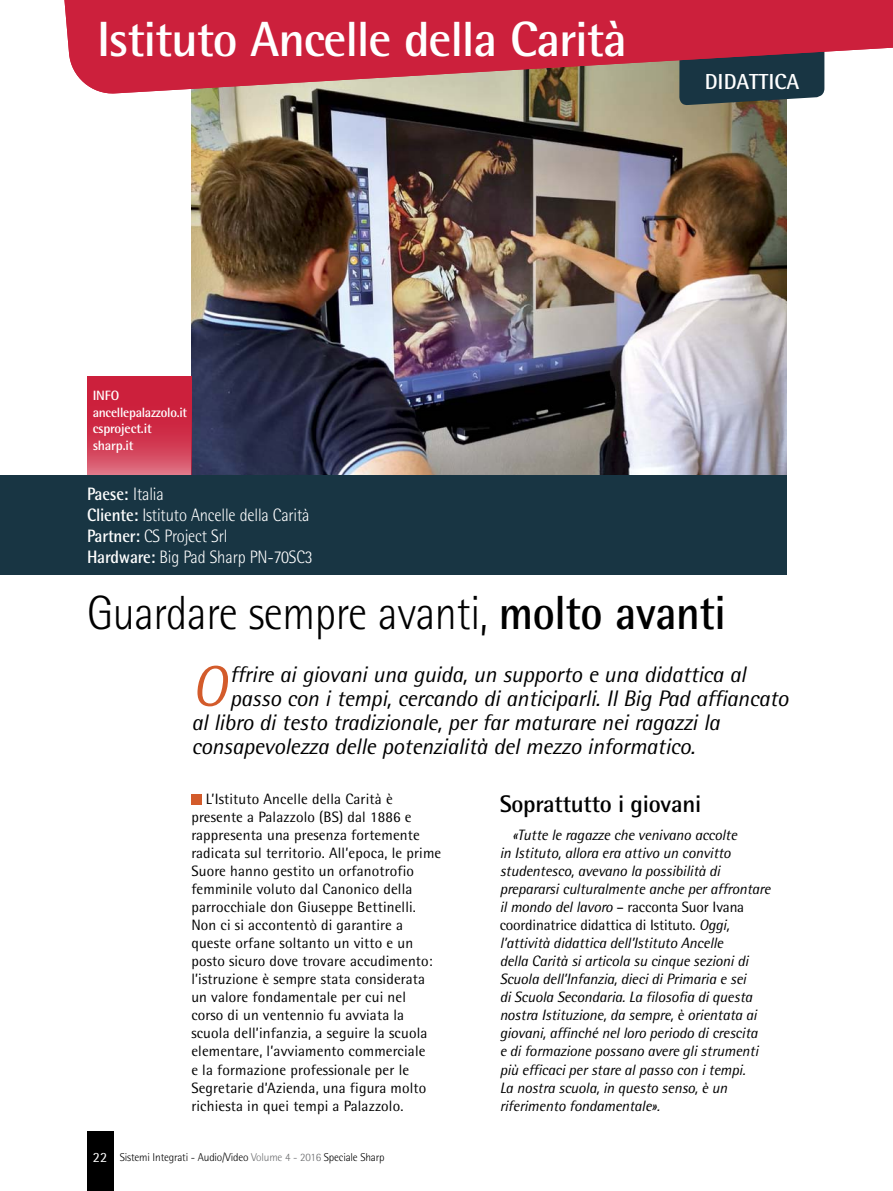
<style>
.page{position:relative;width:893px;height:1191px;background:#fff}
.page>*{position:absolute;margin:0;border:0;box-sizing:border-box;transform-origin:0 0}
.q_sommario{font:italic 57.3px "Rotis Semi Sans";color:#d35b2b}
.q_azienda{font:700 49.5px "Rotis Semi Sans";letter-spacing:-.025em;color:#fff}
.q_titolo{font:300 48px "Rotis Semi Sans";letter-spacing:-.01em;color:#000;scale:.92 1}
.q_titolino_singolo{font:700 24px "Rotis Semi Sans";letter-spacing:-.01em;color:#000}
.q_sommario-2{font:italic 22.5px "Rotis Semi Sans";letter-spacing:-.01em;color:#000}
.q_wwwAzienda{font:700 21.75px "Rotis Semi Sans";color:#fff}
.q_titolo-2{font:300 18px "Rotis Semi Sans";letter-spacing:-.01em;color:#fff;scale:.92 1}
.q_titolo-3{font:700 18px "Rotis Semi Sans";letter-spacing:-.01em;color:#fff;scale:.92 1}
.q_testo{font:italic 15px/18px "Rotis Semi Sans";letter-spacing:-.01em;color:#000}
.q_testo-2{font:15px/18px "Rotis Semi Sans";letter-spacing:.01em;color:#000}
.Normale{font:14.1px "Rotis Semi Sans";color:#fff}
.q_testo-3{font:700 13.5px "Rotis Semi Sans";letter-spacing:-.02em;color:#fff}
.Normale-2{font:300 11.25px "Rotis Semi Sans";letter-spacing:-.015em;color:#000}
.s1{font-weight:300}
.s2{font-weight:700}
.s3{font-style:normal}
.s4{color:#6d6e70}
</style>
<div class="page">
<img style="left:191px;top:95px;width:596px;height:380px">
<svg style="left:679px;top:95px;width:143px;height:10px"></svg>
<div style="left:87px;top:1131px;width:26px;height:60px;background:#000"></div>
<svg style="left:64px;top:0;width:829px;height:95px;background:#be3e51"></svg>
<svg style="left:87px;top:376px;width:104px;height:99px;background:#d0344d"></svg>
<div style="left:0;top:475px;width:787px;height:99px;background:#183543"></div>
<div style="left:191px;top:794px;width:11px;height:10px;background:#d35b2b"></div>
<p class="q_azienda" style="left:97px;top:9px;width:531px">Istituto Ancelle della Carità</p>
<p class="q_wwwAzienda" style="left:705px;top:68px;width:96px">DIDATTICA</p>
<p class="q_testo-3" style="left:93px;top:387px;width:28px">INFO</p>
<p class="q_testo-3" style="left:93px;top:404px;width:96px">ancellepalazzolo.it</p>
<p class="q_testo-3" style="left:93px;top:420px;width:61px">csproject.it</p>
<p class="q_testo-3" style="left:93px;top:437px;width:43px">sharp.it</p>
<p class="q_titolo-3" style="left:87px;top:482px;width:85px">Paese: <span class="s1">Italia</span></p>
<p class="q_titolo-2" style="left:87px;top:504px;width:244px"><span class="s2">Cliente:</span> Istituto Ancelle della Carità</p>
<p class="q_titolo-2" style="left:87px;top:525px;width:154px"><span class="s2">Partner:</span> CS Project Srl</p>
<p class="q_titolo-2" style="left:87px;top:546px;width:247px"><span class="s2">Hardware:</span> Big Pad Sharp PN-70SC3</p>
<p class="q_titolo" style="left:87px;top:585px;width:696px">Guardare sempre avanti, <span class="s2">molto avanti</span></p>
<p class="q_sommario" style="left:191px;top:651px;width:36px">O</p>
<p class="q_sommario-2" style="left:230px;top:660px;width:518px">ffrire ai giovani una guida, un supporto e una didattica al</p>
<p class="q_sommario-2" style="left:230px;top:684px;width:560px">passo con i tempi, cercando di anticiparli. Il Big Pad affiancato</p>
<p class="q_sommario-2" style="left:191px;top:708px;width:530px">al libro di testo tradizionale, per far maturare nei ragazzi la</p>
<p class="q_sommario-2" style="left:191px;top:732px;width:505px">consapevolezza delle potenzialità del mezzo informatico.</p>
<p class="q_testo-2" style="left:191px;top:790px;width:251px;text-indent:14px">L’Istituto Ancelle della Carità è presente a Palazzolo (BS) dal 1886 e rappresenta una presenza fortemente radicata sul territorio. All’epoca, le prime Suore hanno gestito un orfanotrofio femminile voluto dal Canonico della parrocchiale don Giuseppe Bettinelli.<br>Non ci si accontentò di garantire a queste orfane soltanto un vitto e un posto sicuro dove trovare accudimento: l’istruzione è sempre stata considerata un valore fondamentale per cui nel corso di un ventennio fu avviata la scuola dell’infanzia, a seguire la scuola elementare, l’avviamento commerciale<br>e la formazione professionale per le Segretarie d’Azienda, una figura molto richiesta in quei tempi a Palazzolo.</p>
<p class="q_titolino_singolo" style="left:500px;top:789px;width:203px">Soprattutto i giovani</p>
<p class="q_testo" style="left:500px;top:826px;width:272px;text-indent:13px">«Tutte le ragazze che venivano accolte<br>in Istituto, allora era attivo un convitto studentesco, avevano la possibilità di prepararsi culturalmente anche per affrontare il mondo del lavoro <span class="s3">– racconta Suor Ivana coordinatrice didattica di Istituto.</span> Oggi, l’attività didattica dell’Istituto Ancelle<br>della Carità si articola su cinque sezioni di Scuola dell’Infanzia, dieci di Primaria e sei<br>di Scuola Secondaria. La filosofia di questa nostra Istituzione, da sempre, è orientata ai giovani, affinché nel loro periodo di crescita<br>e di formazione possano avere gli strumenti più efficaci per stare al passo con i tempi.<br>La nostra scuola, in questo senso, è un riferimento fondamentale».</p>
<p class="Normale" style="left:93px;top:1148px;width:16px">22</p>
<p class="Normale-2" style="left:120px;top:1150px;width:266px">Sistemi Integrati - Audio/Video <span class="s4">Volume 4 - 2016</span> Speciale Sharp</p>
</div>
